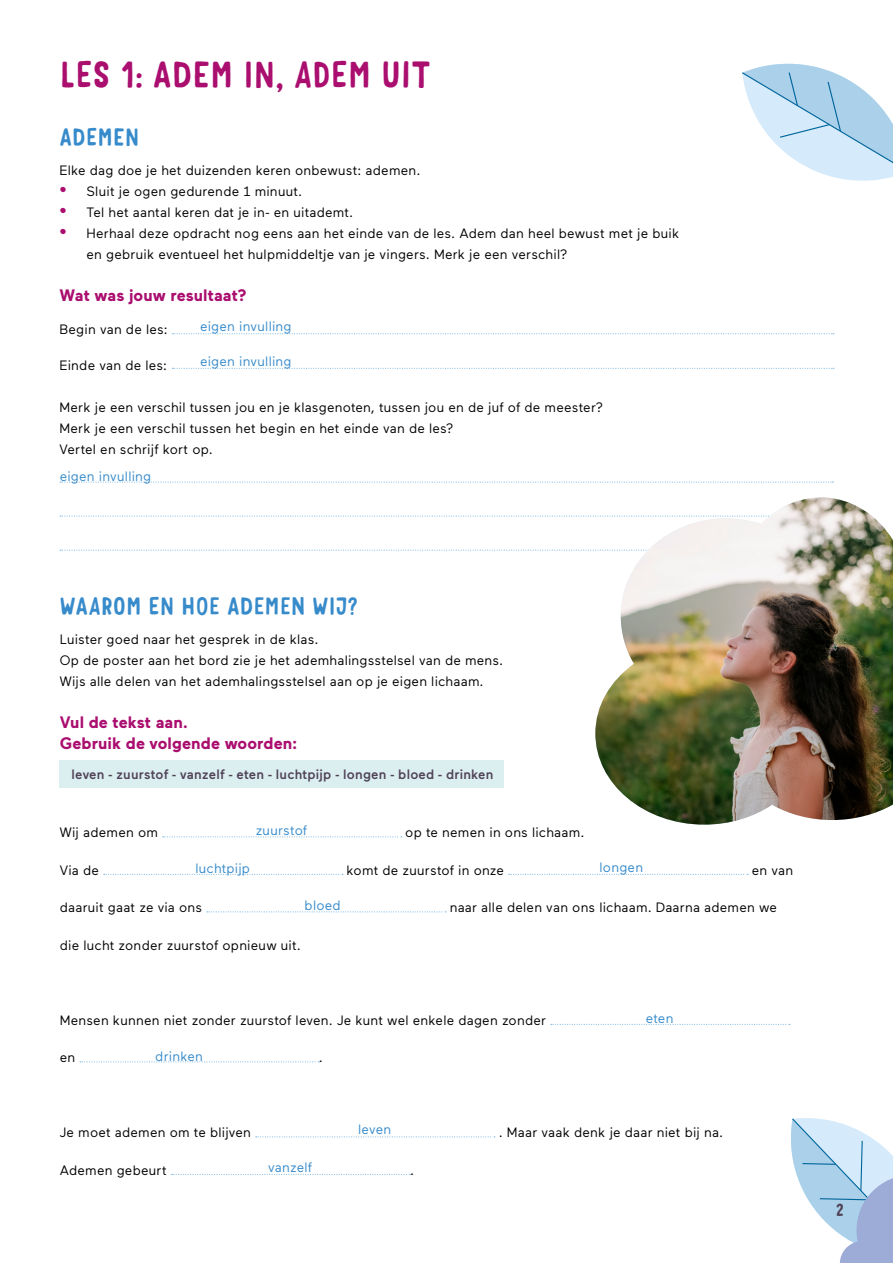
<style>
.page{position:relative;width:893px;height:1263px;background:#fff}
.page>*{position:absolute;margin:0;border:0;box-sizing:border-box;transform-origin:0 0}
.t1{font:36px "Mr Dodo Regular Rounded";letter-spacing:-.01em;color:#aa0e6f}
.t2{font:24px "Mr Dodo Regular Rounded";letter-spacing:-.005em;color:#378bcb}
.t3{font:700 16.5px/20.7px "Maax";letter-spacing:.005em;color:#aa0e6f}
.t4{font:16.5px "Mr Dodo Regular Rounded";color:#4f4257}
.t5{font:13.5px/21px "Maax";letter-spacing:.015em;color:#000}
.t6{font:13.5px "Maax";letter-spacing:.015em;color:#378bcb}
.t7{font:500 13.5px "Maax";letter-spacing:.015em;color:#4f4257}
.s1{font-family:"Dixieland Delight";font-size:18px;color:#aa0e6f}
</style>
<div class="page">
<svg style="left:791px;top:1118px;width:102px;height:145px"></svg>
<div style="left:60px;top:761px;width:444px;height:27px;background:#dbeef0"></div>
<svg style="left:163px;top:836px;width:239px;height:1px"></svg>
<svg style="left:104px;top:874px;width:239px;height:1px"></svg>
<svg style="left:509px;top:874px;width:239px;height:1px"></svg>
<svg style="left:207px;top:911px;width:239px;height:1px"></svg>
<svg style="left:551px;top:1024px;width:239px;height:1px"></svg>
<svg style="left:80px;top:1061px;width:239px;height:1px"></svg>
<svg style="left:256px;top:1136px;width:239px;height:1px"></svg>
<svg style="left:171px;top:1174px;width:240px;height:1px"></svg>
<svg style="left:172px;top:333px;width:662px;height:1px"></svg>
<svg style="left:172px;top:368px;width:662px;height:1px"></svg>
<svg style="left:60px;top:481px;width:773px;height:2px"></svg>
<svg style="left:60px;top:515px;width:534px;height:2px"></svg>
<svg style="left:60px;top:550px;width:534px;height:1px"></svg>
<svg style="left:742px;top:63px;width:151px;height:118px"></svg>
<img style="left:595px;top:497px;width:298px;height:328px">
<h1 class="t1" style="left:60px;top:53px;width:373px">LES 1: ADEM IN, ADEM UIT</h1>
<h2 class="t2" style="left:60px;top:122px;width:82px">ADEMEN</h2>
<p class="t5" style="left:60px;top:159px;width:362px">Elke dag doe je het duizenden keren onbewust: ademen.</p>
<p class="t5" style="left:60px;top:180px;width:244px"><span class="s1">•</span> Sluit je ogen gedurende 1 minuut.</p>
<p class="t5" style="left:60px;top:201px;width:295px"><span class="s1">•</span> Tel het aantal keren dat je in- en uitademt.</p>
<p class="t5" style="left:87px;top:222px;width:594px;text-indent:-27px"><span class="s1">•</span> Herhaal deze opdracht nog eens aan het einde van de les. Adem dan heel bewust met je buik en gebruik eventueel het hulpmiddeltje van je vingers. Merk je een verschil?</p>
<p class="t3" style="left:60px;top:284px;width:189px">Wat was jouw resultaat?</p>
<p class="t5" style="left:60px;top:318px;width:110px">Begin van de les:</p>
<p class="t5" style="left:60px;top:354px;width:109px">Einde van de les:</p>
<p class="t5" style="left:60px;top:396px;width:545px">Merk je een verschil tussen jou en je klasgenoten, tussen jou en de juf of de meester?<br>Merk je een verschil tussen het begin en het einde van de les?<br>Vertel en schrijf kort op.</p>
<p class="t6" style="left:200px;top:318px;width:93px">eigen invulling</p>
<p class="t6" style="left:200px;top:353px;width:93px">eigen invulling</p>
<p class="t6" style="left:60px;top:467px;width:93px">eigen invulling</p>
<h2 class="t2" style="left:60px;top:591px;width:300px">WAAROM EN HOE ADEMEN WIJ?</h2>
<p class="t5" style="left:60px;top:628px;width:445px">Luister goed naar het gesprek in de klas.<br>Op de poster aan het bord zie je het ademhalingsstelsel van de mens.<br>Wijs alle delen van het ademhalingsstelsel aan op je eigen lichaam.</p>
<p class="t3" style="left:60px;top:711px;width:239px">Vul de tekst aan.<br>Gebruik de volgende woorden:</p>
<p class="t7" style="left:72px;top:765px;width:423px">leven - zuurstof - vanzelf - eten - luchtpijp - longen - bloed - drinken</p>
<p class="t6" style="left:256px;top:821px;width:53px">zuurstof</p>
<p class="t5" style="left:60px;top:821px;width:100px">Wij ademen om</p>
<p class="t5" style="left:405px;top:821px;width:181px">op te nemen in ons lichaam.</p>
<p class="t5" style="left:60px;top:859px;width:41px">Via de</p>
<p class="t5" style="left:347px;top:859px;width:159px">komt de zuurstof in onze</p>
<p class="t5" style="left:752px;top:859px;width:43px">en van</p>
<p class="t5" style="left:60px;top:896px;width:144px">daaruit gaat ze via ons</p>
<p class="t5" style="left:450px;top:896px;width:329px">naar alle delen van ons lichaam. Daarna ademen we</p>
<p class="t5" style="left:60px;top:934px;width:243px">die lucht zonder zuurstof opnieuw uit.</p>
<p class="t6" style="left:600px;top:858px;width:45px">longen</p>
<p class="t6" style="left:195px;top:859px;width:56px">luchtpijp</p>
<p class="t6" style="left:305px;top:896px;width:38px">bloed</p>
<p class="t5" style="left:60px;top:1009px;width:488px">Mensen kunnen niet zonder zuurstof leven. Je kunt wel enkele dagen zonder</p>
<p class="t5" style="left:60px;top:1046px;width:17px">en</p>
<p class="t5" style="left:319px;top:1046px;width:6px">.</p>
<p class="t6" style="left:155px;top:1047px;width:49px">drinken</p>
<p class="t6" style="left:646px;top:1009px;width:29px">eten</p>
<p class="t6" style="left:358px;top:1121px;width:35px">leven</p>
<p class="t5" style="left:60px;top:1121px;width:193px">Je moet ademen om te blijven</p>
<p class="t5" style="left:499px;top:1121px;width:226px">. Maar vaak denk je daar niet bij na.</p>
<p class="t5" style="left:60px;top:1159px;width:108px">Ademen gebeurt</p>
<p class="t5" style="left:410px;top:1159px;width:6px">.</p>
<p class="t6" style="left:268px;top:1159px;width:45px">vanzelf</p>
<p class="t4" style="left:836px;top:1200px;width:10px">2</p>
</div>
